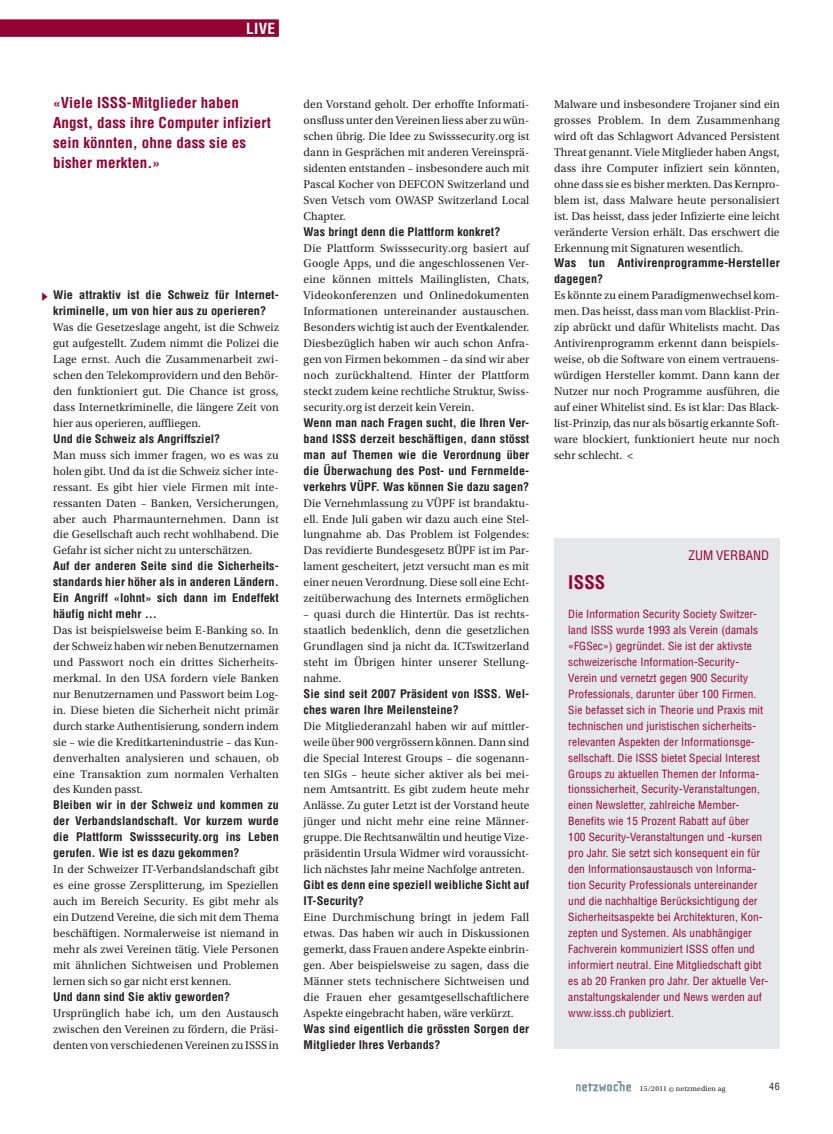
<style>
.page{position:relative;width:833px;height:1134px;background:#fff}
.page>*{position:absolute;margin:0;border:0;box-sizing:border-box;transform-origin:0 0}
._10_Box_Titel{font:700 condensed 18.38px "Helvetica LT Std";color:#940133}
.t1{font:700 condensed 15px "Helvetica LT Std";color:#fff}
._07_Zitat_Farbe{font:700 condensed 14.75px/20px "Helvetica LT Std";letter-spacing:.01em;color:#940133}
._10_BOX{font:condensed 12.88px "Helvetica LT Std";letter-spacing:.005em;color:#940133}
._01_GT{font:11.88px/16px "Utopia Std";letter-spacing:.005em;color:#231f20;text-align:justify}
._05_GT_Frage{font:700 condensed 11.62px/16px "Helvetica LT Std";letter-spacing:.005em;color:#231f20;text-align:justify;scale:1.05 1}
._05_GT_Frage-2{font:700 condensed 11.62px/16px "Helvetica LT Std";letter-spacing:.005em;color:#231f20;scale:1.06 1}
._05_GT_Frage-3{font:700 condensed 11.62px/16px "Helvetica LT Std";letter-spacing:.005em;color:#231f20;scale:1.07 1}
._10_Box_Text{font:condensed 11px/15.9px "Helvetica LT Std";letter-spacing:.01em;color:#940133}
.t2{font:condensed 10px "Helvetica LT Std";color:#231f20}
.t3{font:7.5px "Utopia Std";letter-spacing:.025em;color:#231f20}
</style>
<div class="page">
<svg style="left:576px;top:1081px;width:55px;height:10px"></svg>
<div style="left:0;top:19px;width:279px;height:18px;background:#940133"></div>
<div style="left:554px;top:538px;width:226px;height:64px;background:#e6e7e9"></div>
<div style="left:554px;top:572px;width:226px;height:476px;background:#e6e7e9"></div>
<p class="t1" style="left:246px;top:19px;width:30px">LIVE</p>
<p class="_07_Zitat_Farbe" style="left:53px;top:92px;width:219px">«Viele ISSS-Mitglieder haben<br>Angst, dass ihre Computer infiziert sein könnten, ohne dass sie es bisher merkten.»</p>
<p class="_05_GT_Frage-2" style="left:53px;top:287px;width:213px">Wie attraktiv ist die Schweiz für Internet&shy;kriminelle, um von hier aus zu operieren?</p>
<p class="_01_GT" style="left:53px;top:320px;width:227px">Was die Gesetzeslage angeht, ist die Schweiz gut aufgestellt. Zudem nimmt die Polizei die Lage ernst. Auch die Zusammenarbeit zwi&shy;schen den Telekomprovidern und den Behör&shy;den funktioniert gut. Die Chance ist gross, dass Internetkriminelle, die längere Zeit von hier aus operieren, auffliegen.</p>
<p class="_05_GT_Frage" style="left:53px;top:430px;width:161px">Und die Schweiz als Angriffsziel?</p>
<p class="_01_GT" style="left:53px;top:447px;width:227px;text-align:left">Man muss sich immer fragen, wo es was zu holen gibt. Und da ist die Schweiz sicher inte&shy;ressant. Es gibt hier viele Firmen mit inte&shy;ressanten Daten – Banken, Versicherungen, aber auch Pharmaunternehmen. Dann ist die Gesellschaft auch recht wohlhabend. Die Gefahr ist sicher nicht zu unterschätzen.</p>
<p class="_05_GT_Frage" style="left:53px;top:558px;width:216px">Auf der anderen Seite sind die Sicherheits&shy;standards hier höher als in anderen Ländern.<br>Ein Angriff «lohnt» sich dann im Endeffekt häufig nicht mehr ...</p>
<p class="_01_GT" style="left:53px;top:622px;width:227px">Das ist beispielsweise beim E-Banking so. In der Schweiz haben wir neben Benutzernamen und Passwort noch ein drittes Sicherheits&shy;merkmal. In den USA fordern viele Banken nur Benutzernamen und Passwort beim Log&shy;in. Diese bieten die Sicherheit nicht primär durch starke Authentisierung, sondern indem sie – wie die Kreditkartenindustrie – das Kun&shy;denverhalten analysieren und schauen, ob eine Transaktion zum normalen Verhalten des Kunden passt.</p>
<p class="_05_GT_Frage" style="left:53px;top:797px;width:216px">Bleiben wir in der Schweiz und kommen zu der Verbandslandschaft. Vor kurzem wurde die Plattform Swisssecurity.org ins Leben gerufen. Wie ist es dazu gekommen?</p>
<p class="_01_GT" style="left:53px;top:861px;width:227px">In der Schweizer IT-Verbandslandschaft gibt es eine grosse Zersplitterung, im Speziellen auch im Bereich Security. Es gibt mehr als ein Dutzend Vereine, die sich mit dem Thema beschäftigen. Normalerweise ist niemand in mehr als zwei Vereinen tätig. Viele Personen mit ähnlichen Sichtweisen und Problemen lernen sich so gar nicht erst kennen.</p>
<p class="_05_GT_Frage" style="left:53px;top:988px;width:170px">Und dann sind Sie aktiv geworden?</p>
<p class="_01_GT" style="left:53px;top:1005px;width:227px">Ursprünglich habe ich, um den Austausch zwischen den Vereinen zu fördern, die Präsi&shy;denten von verschiedenen Vereinen zu ISSS in</p>
<p class="_01_GT" style="left:304px;top:96px;width:227px">den Vorstand geholt. Der erhoffte Informati&shy;onsfluss unter den Vereinen liess aber zu wün&shy;schen übrig. Die Idee zu Swisssecurity.org ist dann in Gesprächen mit anderen Vereinsprä&shy;sidenten entstanden – insbesondere auch mit Pascal Kocher von DEFCON Switzerland und Sven Vetsch vom OWASP Switzerland Local Chapter.</p>
<p class="_05_GT_Frage" style="left:304px;top:223px;width:189px">Was bringt denn die Plattform konkret?</p>
<p class="_01_GT" style="left:304px;top:240px;width:227px">Die Plattform Swisssecurity.org basiert auf Google Apps, und die angeschlossenen Ver&shy;eine können mittels Mailinglisten, Chats, Videokonferenzen und Onlinedokumenten Informationen untereinander austauschen.<br>Besonders wichtig ist auch der Eventkalender.<br>Diesbezüglich haben wir auch schon Anfra&shy;gen von Firmen bekommen – da sind wir aber noch zurückhaltend. Hinter der Plattform steckt zudem keine rechtliche Struktur, Swiss&shy;security.org ist derzeit kein Verein.</p>
<p class="_05_GT_Frage" style="left:304px;top:415px;width:216px">Wenn man nach Fragen sucht, die Ihren Ver&shy;band ISSS derzeit beschäftigen, dann stösst man auf Themen wie die Verordnung über die Überwachung des Post- und Fernmelde&shy;verkehrs VÜPF. Was können Sie dazu sagen?</p>
<p class="_01_GT" style="left:304px;top:495px;width:227px">Die Vernehmlassung zu VÜPF ist brandaktu&shy;ell. Ende Juli gaben wir dazu auch eine Stel&shy;lungnahme ab. Das Problem ist Folgendes:<br>Das revidierte Bundesgesetz BÜPF ist im Par&shy;lament gescheitert, jetzt versucht man es mit einer neuen Verordnung. Diese soll eine Echt&shy;zeitüberwachung des Internets ermöglichen</p>
<p class="_01_GT" style="left:304px;top:606px;width:227px">– quasi durch die Hintertür. Das ist rechts&shy;staatlich bedenklich, denn die gesetzlichen Grundlagen sind ja nicht da. ICTswitzerland steht im Übrigen hinter unserer Stellung&shy;nahme.</p>
<p class="_05_GT_Frage" style="left:304px;top:685px;width:216px">Sie sind seit 2007 Präsident von ISSS. Wel&shy;ches waren Ihre Meilensteine?</p>
<p class="_01_GT" style="left:304px;top:718px;width:227px">Die Mitgliederanzahl haben wir auf mittler&shy;weile über 900 vergrössern können. Dann sind die Special Interest Groups – die sogenann&shy;ten SIGs – heute sicher aktiver als bei mei&shy;nem Amtsantritt. Es gibt zudem heute mehr Anlässe. Zu guter Letzt ist der Vorstand heute jünger und nicht mehr eine reine Männer&shy;gruppe. Die Rechtsanwältin und heutige Vize&shy;präsidentin Ursula Widmer wird voraussicht&shy;lich nächstes Jahr meine Nachfolge antreten.</p>
<p class="_05_GT_Frage" style="left:304px;top:877px;width:216px">Gibt es denn eine speziell weibliche Sicht auf<br>IT-Security?</p>
<p class="_01_GT" style="left:304px;top:909px;width:227px">Eine Durchmischung bringt in jedem Fall etwas. Das haben wir auch in Diskussionen gemerkt, dass Frauen andere Aspekte einbrin&shy;gen. Aber beispielsweise zu sagen, dass die Männer stets technischere Sichtweisen und die Frauen eher gesamtgesellschaftlichere Aspekte eingebracht haben, wäre verkürzt.</p>
<p class="_05_GT_Frage" style="left:304px;top:1020px;width:216px">Was sind eigentlich die grössten Sorgen der<br>Mitglieder Ihres Verbands?</p>
<p class="_01_GT" style="left:554px;top:96px;width:227px">Malware und insbesondere Trojaner sind ein grosses Problem. In dem Zusammenhang wird oft das Schlagwort Advanced Persistent Threat genannt. Viele Mitglieder haben Angst, dass ihre Computer infiziert sein könnten, ohne dass sie es bisher merkten. Das Kernpro&shy;blem ist, dass Malware heute personalisiert ist. Das heisst, dass jeder Infizierte eine leicht veränderte Version erhält. Das erschwert die Erkennung mit Signaturen wesentlich.</p>
<p class="_05_GT_Frage-3" style="left:554px;top:255px;width:212px">Was tun Antivirenprogramme-Hersteller dagegen?</p>
<p class="_01_GT" style="left:554px;top:288px;width:227px">Es könnte zu einem Paradigmenwechsel kom&shy;men. Das heisst, dass man vom Blacklist-Prin&shy;zip abrückt und dafür Whitelists macht. Das Antivirenprogramm erkennt dann beispiels&shy;weise, ob die Software von einem vertrauens&shy;würdigen Hersteller kommt. Dann kann der Nutzer nur noch Programme ausführen, die auf einer Whitelist sind. Es ist klar: Das Black&shy;list-Prinzip, das nur als bösartig erkannte Soft&shy;ware blockiert, funktioniert heute nur noch sehr schlecht. &lt;</p>
<p class="_10_BOX" style="left:688px;top:547px;width:82px">ZUM VERBAND</p>
<p class="_10_Box_Titel" style="left:568px;top:570px;width:39px">ISSS</p>
<p class="_10_Box_Text" style="left:568px;top:606px;width:201px">Die Information Security Society Switzer&shy;land ISSS wurde 1993 als Verein (damals «FGSec») gegründet. Sie ist der aktivste schweizerische Information-Security-Verein und vernetzt gegen 900 Security Professionals, darunter über 100 Firmen.<br>Sie befasset sich in Theorie und Praxis mit technischen und juristischen sicherheits&shy;relevanten Aspekten der Informationsge&shy;sellschaft. Die ISSS bietet Special Interest Groups zu aktuellen Themen der Informa&shy;tionssicherheit, Security-Veranstaltungen, einen Newsletter, zahlreiche Member-Benefits wie 15 Prozent Rabatt auf über 100 Security-Veranstaltungen und -kursen pro Jahr. Sie setzt sich konsequent ein für den Informationsaustausch von Informa&shy;tion Security Professionals untereinander und die nachhaltige Berücksichtigung der Sicherheitsaspekte bei Architekturen, Kon&shy;zepten und Systemen. Als unabhängiger Fachverein kommuniziert ISSS offen und informiert neutral. Eine Mitgliedschaft gibt es ab 20 Franken pro Jahr. Der aktuelle Ver&shy;anstaltungskalender und News werden auf www.isss.ch publiziert.</p>
<p class="t3" style="left:640px;top:1084px;width:87px">15/2011 © netzmedien ag</p>
<p class="t2" style="left:769px;top:1080px;width:12px">46</p>
</div>
